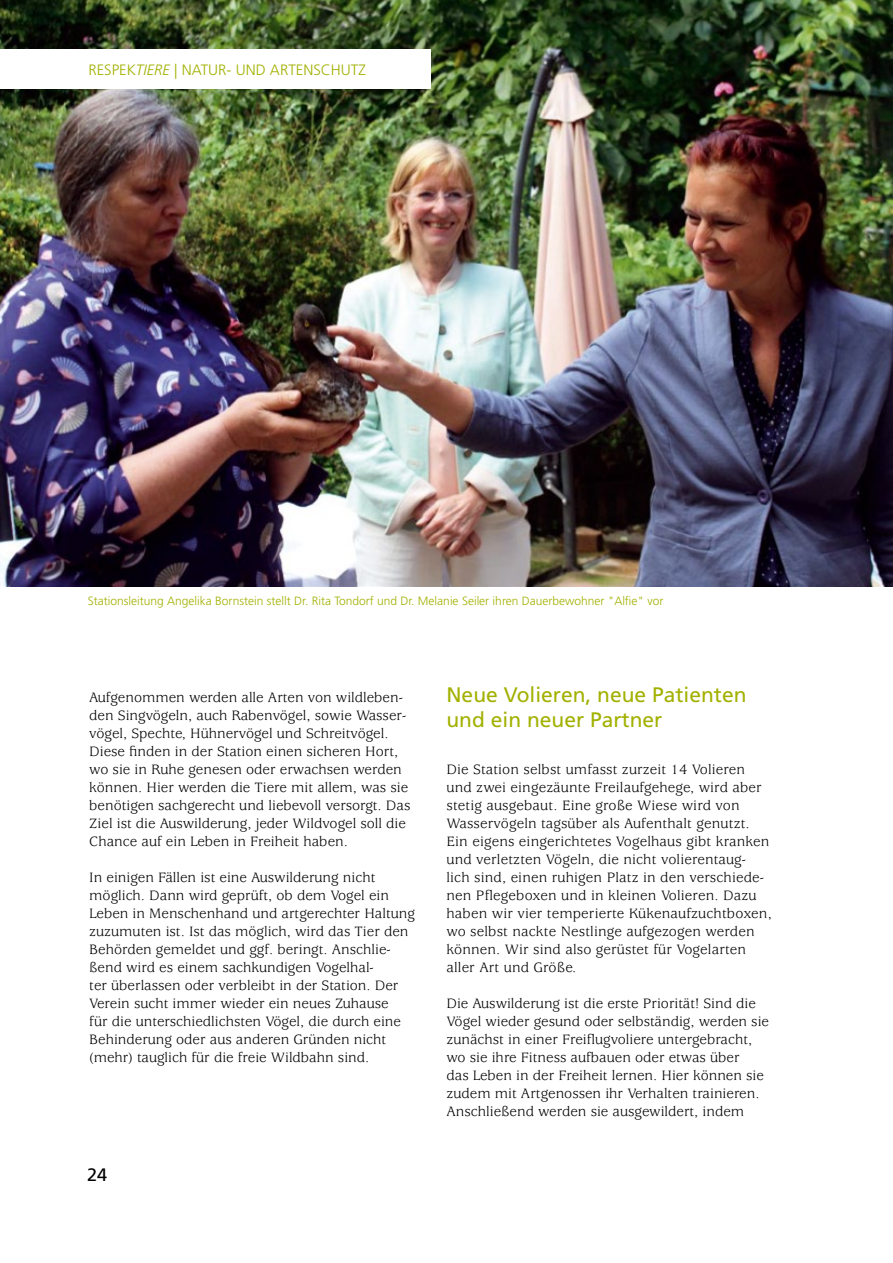
<style>
.page{position:relative;width:893px;height:1263px;background:#fff}
.page>*{position:absolute;margin:0;border:0;box-sizing:border-box;transform-origin:0 0}
.t1{font:21px/25.2px "Frutiger LT Pro";color:#a2b100}
.t2{font:18px "Frutiger LT Pro";color:#000}
.t3{font:15px/18px "Usherwood Std";color:#000}
.t4{font:300 15px "Frutiger LT Pro";color:#a2b100}
.t5{font:300 12px "Frutiger LT Pro";color:#a2b100}
.s1{font-style:italic}
</style>
<div class="page">
<img style="left:0;top:0;width:893px;height:587px">
<div style="left:0;top:49px;width:431px;height:40px;background:#fff"></div>
<p class="t4" style="left:88px;top:61px;width:279px">RESPEK<span class="s1">TIERE</span> | NATUR- UND ARTENSCHUTZ</p>
<p class="t5" style="left:88px;top:594px;width:577px">Stationsleitung Angelika Bornstein stellt Dr. Rita Tondorf und Dr. Melanie Seiler ihren Dauerbewohner "Alfie" vor</p>
<p class="t3" style="left:89px;top:689px;width:323px">Aufgenommen werden alle Arten von wildleben&shy;den Singvögeln, auch Rabenvögel, sowie Wasser&shy;vögel, Spechte, Hühnervögel und Schreitvögel.<br>Diese finden in der Station einen sicheren Hort, wo sie in Ruhe genesen oder erwachsen werden können. Hier werden die Tiere mit allem, was sie benötigen sachgerecht und liebevoll versorgt. Das Ziel ist die Auswilderung, jeder Wildvogel soll die Chance auf ein Leben in Freiheit haben.</p>
<p class="t3" style="left:89px;top:869px;width:327px">In einigen Fällen ist eine Auswilderung nicht möglich. Dann wird geprüft, ob dem Vogel ein Leben in Menschenhand und artgerechter Haltung zuzumuten ist. Ist das möglich, wird das Tier den Behörden gemeldet und ggf. beringt. Anschlie&shy;ßend wird es einem sachkundigen Vogelhal-<br>ter überlassen oder verbleibt in der Station. Der Verein sucht immer wieder ein neues Zuhause<br>für die unterschiedlichsten Vögel, die durch eine Behinderung oder aus anderen Gründen nicht (mehr) tauglich für die freie Wildbahn sind.</p>
<p class="t2" style="left:87px;top:1164px;width:22px">24</p>
<h1 class="t1" style="left:446px;top:682px;width:302px">Neue Volieren, neue Patienten und ein neuer Partner</h1>
<p class="t3" style="left:446px;top:761px;width:327px">Die Station selbst umfasst zurzeit 14 Volieren und zwei eingezäunte Freilaufgehege, wird aber stetig ausgebaut. Eine große Wiese wird von Wasservögeln tagsüber als Aufenthalt genutzt.<br>Ein eigens eingerichtetes Vogelhaus gibt kranken und verletzten Vögeln, die nicht volierentaug&shy;lich sind, einen ruhigen Platz in den verschiede&shy;nen Pflegeboxen und in kleinen Volieren. Dazu haben wir vier temperierte Kükenaufzuchtboxen, wo selbst nackte Nestlinge aufgezogen werden können. Wir sind also gerüstet für Vogelarten aller Art und Größe.</p>
<p class="t3" style="left:446px;top:995px;width:324px">Die Auswilderung ist die erste Priorität! Sind die Vögel wieder gesund oder selbständig, werden sie zunächst in einer Freiflugvoliere untergebracht, wo sie ihre Fitness aufbauen oder etwas über<br>das Leben in der Freiheit lernen. Hier können sie zudem mit Artgenossen ihr Verhalten trainieren.<br>Anschließend werden sie ausgewildert, indem</p>
</div>
